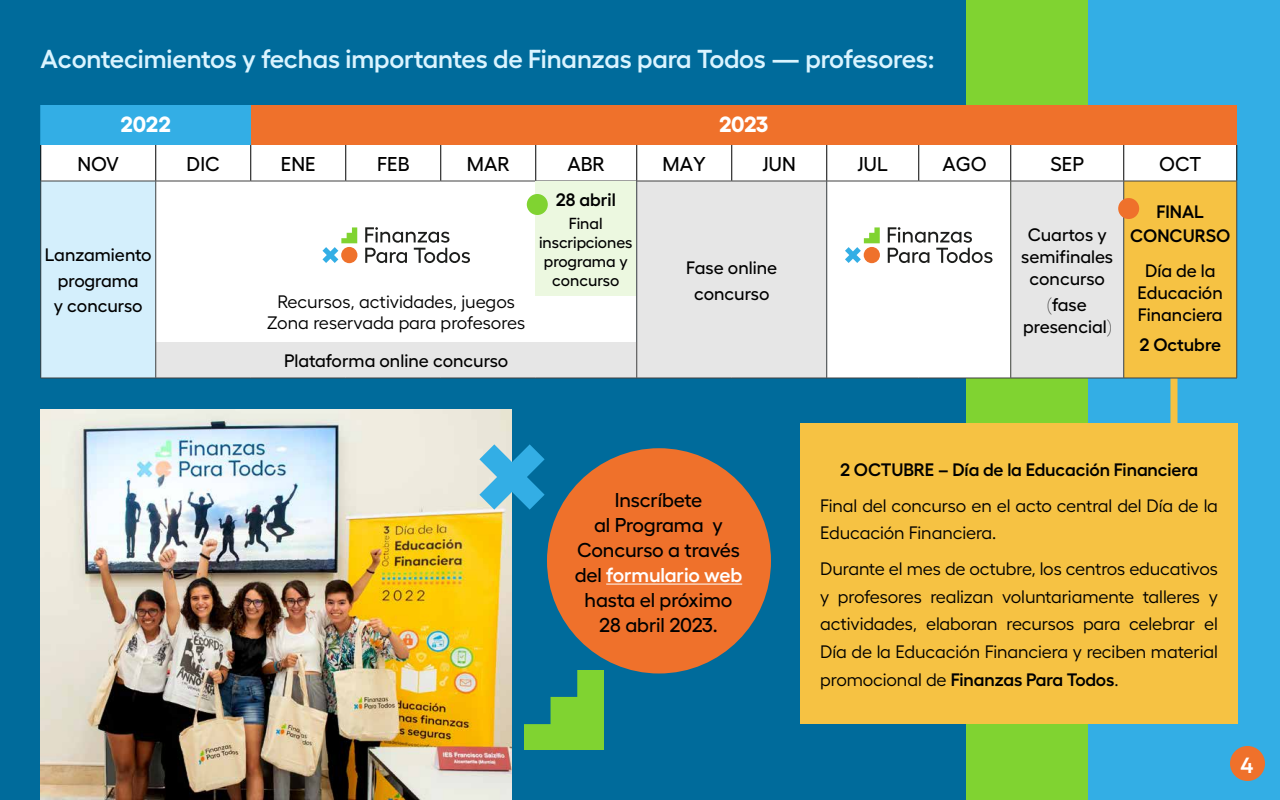
<style>
.page{position:relative;width:1280px;height:800px;background:#33aee5}
.page>*{position:absolute;margin:0;border:0;box-sizing:border-box;transform-origin:0 0}
.t1{font:600 26px "Hellix";letter-spacing:-.01em;color:#daf4ff}
.t2{font:700 22px "Hellix";letter-spacing:-.015em;color:#fff}
.t3{font:600 22px "Hellix";color:#fff}
.t4{font:500 20px/25px "Hellix";letter-spacing:-.005em;color:#000;text-align:center}
.t5{font:18px/27.7px "Hellix";letter-spacing:-.005em;color:#000;text-align:center}
.t6{font:500 18px/22px "Hellix";color:#000;text-align:center}
.t7{font:600 18px/24px "Hellix";letter-spacing:-.005em;color:#000;text-align:center}
.t8{font:500 16px/19px "Hellix";letter-spacing:-.005em;color:#000;text-align:center}
.s1{font-weight:600;color:#fff}
.s2{font-weight:600}
</style>
<div class="page">
<div style="left:0;top:0;width:980px;height:800px;background:#006b9b"></div>
<div style="left:966px;top:0;width:122px;height:800px;background:#80d331"></div>
<div style="left:1170px;top:362px;width:8px;height:71px;background:#f6c243"></div>
<div style="left:41px;top:105px;width:210px;height:40px;background:#33aee5"></div>
<div style="left:251px;top:105px;width:986px;height:40px;background:#ef712b"></div>
<div style="left:41px;top:145px;width:1195px;height:36px;background:#fff"></div>
<div style="left:41px;top:181px;width:115px;height:197px;background:#d4effc"></div>
<svg style="left:157px;top:182px;width:967px;height:196px;background:#f2f2f2"></svg>
<div style="left:1124px;top:181px;width:113px;height:197px;background:#f6c243"></div>
<hr style="left:40px;top:145px;width:1px;height:36px;background:#000">
<hr style="left:156px;top:145px;width:1px;height:36px;background:#000">
<hr style="left:250px;top:145px;width:1px;height:36px;background:#000">
<hr style="left:346px;top:145px;width:1px;height:36px;background:#000">
<hr style="left:440px;top:145px;width:1px;height:36px;background:#000">
<hr style="left:536px;top:145px;width:1px;height:36px;background:#000">
<hr style="left:636px;top:145px;width:1px;height:36px;background:#000">
<hr style="left:732px;top:145px;width:1px;height:36px;background:#000">
<hr style="left:826px;top:145px;width:1px;height:36px;background:#000">
<hr style="left:918px;top:145px;width:1px;height:36px;background:#000">
<hr style="left:1010px;top:145px;width:1px;height:36px;background:#000">
<hr style="left:1124px;top:145px;width:1px;height:36px;background:#000">
<hr style="left:1236px;top:145px;width:1px;height:36px;background:#000">
<hr style="left:40px;top:105px;width:1px;height:40px;background:#33aee5">
<hr style="left:156px;top:378px;width:95px;height:1px;background:#404040">
<hr style="left:251px;top:378px;width:95px;height:1px;background:#404040">
<hr style="left:346px;top:378px;width:95px;height:1px;background:#404040">
<hr style="left:441px;top:378px;width:95px;height:1px;background:#404040">
<hr style="left:536px;top:378px;width:101px;height:1px;background:#404040">
<hr style="left:637px;top:181px;width:95px;height:1px;background:#404040">
<hr style="left:732px;top:181px;width:95px;height:1px;background:#404040">
<hr style="left:636px;top:280px;width:1px;height:62px;background:#404040">
<hr style="left:636px;top:342px;width:1px;height:36px;background:#404040">
<hr style="left:637px;top:378px;width:95px;height:1px;background:#404040">
<hr style="left:732px;top:378px;width:95px;height:1px;background:#404040">
<hr style="left:827px;top:181px;width:92px;height:1px;background:#404040">
<hr style="left:826px;top:181px;width:1px;height:99px;background:#404040">
<hr style="left:919px;top:181px;width:92px;height:1px;background:#404040">
<hr style="left:826px;top:280px;width:1px;height:62px;background:#404040">
<hr style="left:826px;top:342px;width:1px;height:36px;background:#404040">
<hr style="left:827px;top:378px;width:92px;height:1px;background:#404040">
<hr style="left:919px;top:378px;width:92px;height:1px;background:#404040">
<hr style="left:156px;top:181px;width:95px;height:1px;background:#404040">
<hr style="left:251px;top:181px;width:95px;height:1px;background:#404040">
<hr style="left:346px;top:181px;width:95px;height:1px;background:#404040">
<hr style="left:441px;top:181px;width:95px;height:1px;background:#404040">
<hr style="left:636px;top:181px;width:1px;height:99px;background:#404040">
<hr style="left:1011px;top:181px;width:113px;height:1px;background:#404040">
<hr style="left:1010px;top:181px;width:1px;height:99px;background:#404040">
<hr style="left:1010px;top:280px;width:1px;height:62px;background:#404040">
<hr style="left:1010px;top:342px;width:1px;height:36px;background:#404040">
<hr style="left:1011px;top:378px;width:113px;height:1px;background:#404040">
<hr style="left:1124px;top:181px;width:113px;height:1px;background:#404040">
<hr style="left:1124px;top:181px;width:1px;height:99px;background:#404040">
<hr style="left:1236px;top:181px;width:1px;height:99px;background:#404040">
<hr style="left:1124px;top:280px;width:1px;height:62px;background:#404040">
<hr style="left:1236px;top:280px;width:1px;height:62px;background:#404040">
<hr style="left:1124px;top:342px;width:1px;height:36px;background:#404040">
<hr style="left:1236px;top:342px;width:1px;height:36px;background:#404040">
<hr style="left:1124px;top:378px;width:113px;height:1px;background:#404040">
<hr style="left:40px;top:181px;width:116px;height:1px;background:#404040">
<hr style="left:40px;top:181px;width:1px;height:99px;background:#404040">
<hr style="left:156px;top:181px;width:1px;height:99px;background:#404040">
<hr style="left:40px;top:280px;width:1px;height:62px;background:#404040">
<hr style="left:156px;top:280px;width:1px;height:62px;background:#404040">
<hr style="left:40px;top:342px;width:1px;height:36px;background:#404040">
<hr style="left:156px;top:342px;width:1px;height:36px;background:#404040">
<hr style="left:40px;top:378px;width:116px;height:1px;background:#404040">
<svg style="left:365px;top:227px;width:105px;height:36px;background:#c8c9c8"></svg>
<svg style="left:322px;top:227px;width:35px;height:36px"></svg>
<div style="left:535px;top:181px;width:101px;height:114px;background:#ecf8e0"></div>
<div style="left:527px;top:194px;width:21px;height:21px;background:#80d331;border-radius:50%"></div>
<svg style="left:888px;top:227px;width:105px;height:36px;background:#c9c9c9"></svg>
<svg style="left:845px;top:227px;width:35px;height:36px"></svg>
<img style="left:40px;top:409px;width:472px;height:391px">
<div style="left:800px;top:423px;width:438px;height:301px;background:#f6c243"></div>
<svg style="left:479px;top:444px;width:66px;height:66px"></svg>
<svg style="left:524px;top:670px;width:80px;height:80px"></svg>
<div style="left:1230px;top:746px;width:35px;height:35px;background:#ef712b;border-radius:50%"></div>
<div style="left:547px;top:448px;width:224px;height:226px;background:#ef712b;border-radius:50%"></div>
<hr style="left:606px;top:584px;width:136px;height:1px;background:#fff">
<div style="left:1118px;top:198px;width:21px;height:21px;background:#ef712b;border-radius:50%"></div>
<h1 class="t1" style="left:40px;top:38px;width:896px">Acontecimientos y fechas importantes de Finanzas para Todos — profesores:</h1>
<p class="t2" style="left:121px;top:107px;width:52px">2022</p>
<p class="t2" style="left:719px;top:107px;width:51px">2023</p>
<p class="t4" style="left:77px;top:150px;width:43px">NOV</p>
<p class="t4" style="left:187px;top:150px;width:35px">DIC</p>
<p class="t4" style="left:281px;top:150px;width:36px">ENE</p>
<p class="t4" style="left:377px;top:150px;width:34px">FEB</p>
<p class="t4" style="left:467px;top:150px;width:44px">MAR</p>
<p class="t4" style="left:568px;top:150px;width:39px">ABR</p>
<p class="t4" style="left:663px;top:150px;width:45px">MAY</p>
<p class="t4" style="left:762px;top:150px;width:35px">JUN</p>
<p class="t4" style="left:857px;top:150px;width:32px">JUL</p>
<p class="t4" style="left:943px;top:150px;width:46px">AGO</p>
<p class="t4" style="left:1050px;top:150px;width:35px">SEP</p>
<p class="t4" style="left:1159px;top:150px;width:44px">OCT</p>
<p class="t6" style="left:45px;top:240px;width:108px;line-height:25.6px">Lanzamiento programa<br>y concurso</p>
<p class="t5" style="left:267px;top:289px;width:260px;line-height:21.6px">Recursos, actividades, juegos<br>Zona reservada para profesores</p>
<p class="t6" style="left:284px;top:348px;width:226px">Plataforma online concurso</p>
<p class="t7" style="left:556px;top:185px;width:62px">28 abril</p>
<p class="t8" style="left:539px;top:212px;width:95px">Final inscripciones programa y concurso</p>
<p class="t6" style="left:686px;top:253px;width:93px;line-height:25.6px">Fase online concurso</p>
<p class="t6" style="left:1021px;top:222px;width:93px">Cuartos y semifinales concurso</p>
<p class="t6" style="left:1023px;top:292px;width:90px;line-height:21.6px">(fase presencial)</p>
<p class="t7" style="left:1130px;top:198px;width:102px">FINAL<br>CONCURSO</p>
<p class="t6" style="left:1138px;top:258px;width:87px">Día de la<br>Educación<br>Financiera</p>
<p class="t7" style="left:1139px;top:330px;width:83px">2 Octubre</p>
<p class="t4" style="left:575px;top:485px;width:169px">Inscríbete<br>al Programa y<br>Concurso a través del <span class="s1">formulario web </span>hasta el próximo<br>28 abril 2023.</p>
<p class="t7" style="left:840px;top:456px;width:359px">2 OCTUBRE – Día de la Educación Financiera</p>
<p class="t5" style="left:820px;top:490px;width:399px;text-align:left">Final del concurso en el acto central del Día de la<br>Educación Financiera.</p>
<p class="t5" style="left:820px;top:553px;width:399px;text-align:justify">Durante el mes de octubre, los centros educativos y profesores realizan voluntariamente talleres y actividades, elaboran recursos para celebrar el Día de la Educación Financiera y reciben material promocional de <span class="s2">Finanzas Para Todos</span>.</p>
<p class="t3" style="left:1240px;top:748px;width:15px">4</p>
</div>
